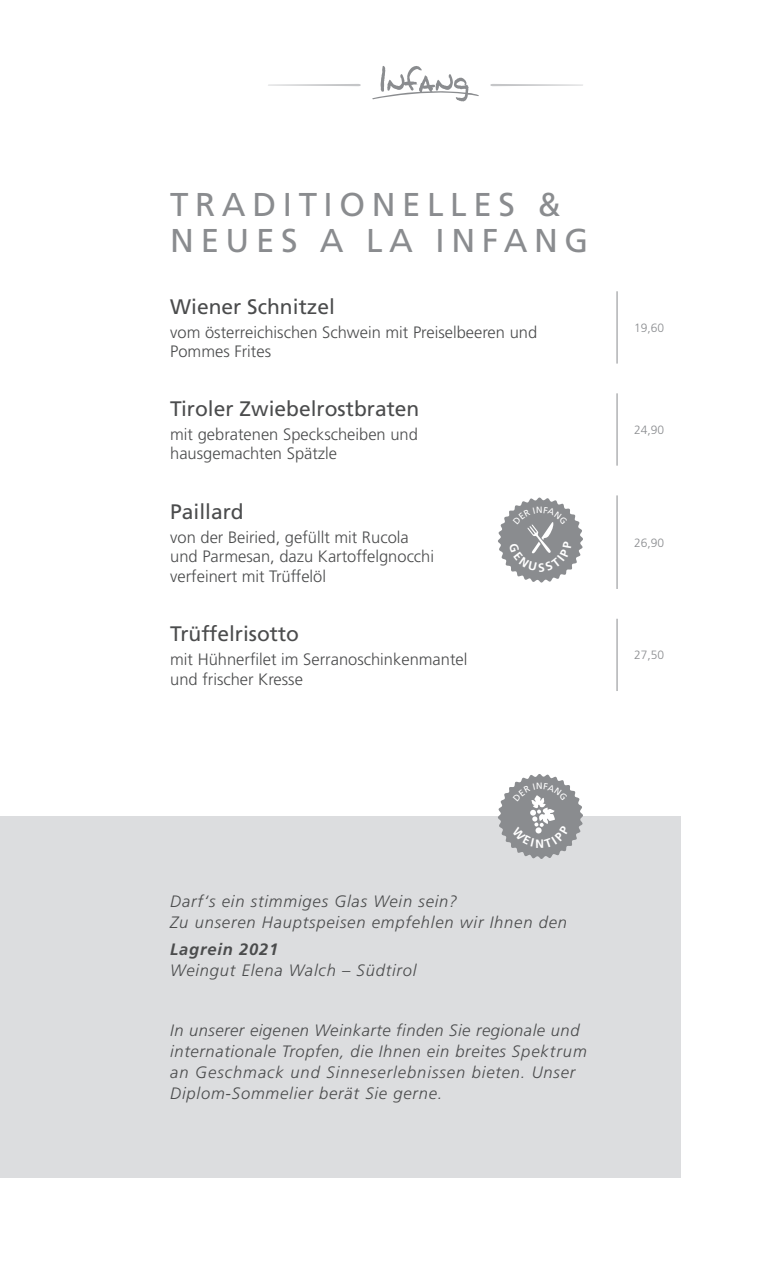
<style>
.page{position:relative;width:766px;height:1263px;background:#fff}
.page>*{position:absolute;margin:0;border:0;box-sizing:border-box;transform-origin:0 0}
.t1{font:33px "Frutiger LT Std";letter-spacing:.2em;color:#8a8c8f}
.t2{font:21px "Frutiger LT Std";color:#4b4c4d}
.t3{font:300 16.5px "Frutiger LT Std";color:#4b4c4d}
.t4{font:italic 300 16.5px "Frutiger LT Std";letter-spacing:.05em;color:#4b4c4d}
.t5{font:italic 300 16.5px "Frutiger LT Std";letter-spacing:.03em;color:#4b4c4d}
.t6{font:italic 700 16.5px "Frutiger LT Std";letter-spacing:.05em;color:#4b4c4d}
.t7{font:300 12px "Frutiger LT Std";color:#8a8c8f}
</style>
<div class="page">
<div style="left:0;top:816px;width:680px;height:362px;background:#dcdddf"></div>
<hr style="left:616px;top:291px;width:1px;height:73px;background:#8a8c8f">
<hr style="left:616px;top:393px;width:1px;height:73px;background:#8a8c8f">
<hr style="left:616px;top:495px;width:1px;height:94px;background:#8a8c8f">
<hr style="left:616px;top:619px;width:1px;height:72px;background:#8a8c8f">
<svg style="left:372px;top:66px;width:107px;height:35px"></svg>
<svg style="left:268px;top:84px;width:92px;height:2px"></svg>
<svg style="left:490px;top:84px;width:93px;height:2px"></svg>
<svg style="left:498px;top:774px;width:85px;height:85px"></svg>
<svg style="left:498px;top:497px;width:85px;height:86px"></svg>
<p class="t1" style="left:170px;top:185px;width:392px">TRADITIONELLES &amp;</p>
<p class="t1" style="left:170px;top:221px;width:419px">NEUES A LA INFANG</p>
<p class="t2" style="left:170px;top:294px;width:166px">Wiener Schnitzel</p>
<p class="t3" style="left:170px;top:322px;width:368px">vom österreichischen Schwein mit Preiselbeeren und</p>
<p class="t3" style="left:170px;top:342px;width:102px">Pommes Frites</p>
<p class="t2" style="left:170px;top:396px;width:250px">Tiroler Zwiebelrostbraten</p>
<p class="t3" style="left:170px;top:425px;width:249px">mit gebratenen Speckscheiben und</p>
<p class="t3" style="left:170px;top:444px;width:168px">hausgemachten Spätzle</p>
<p class="t2" style="left:170px;top:499px;width:75px">Paillard</p>
<p class="t3" style="left:170px;top:527px;width:240px">von der Beiried, gefüllt mit Rucola</p>
<p class="t3" style="left:170px;top:547px;width:265px">und Parmesan, dazu Kartoffelgnocchi</p>
<p class="t3" style="left:170px;top:566px;width:157px">verfeinert mit Trüffelöl</p>
<p class="t2" style="left:170px;top:621px;width:130px">Trüffelrisotto</p>
<p class="t3" style="left:170px;top:650px;width:299px">mit Hühnerfilet im Serranoschinkenmantel</p>
<p class="t3" style="left:170px;top:669px;width:134px">und frischer Kresse</p>
<p class="t7" style="left:634px;top:321px;width:32px">19,60</p>
<p class="t7" style="left:634px;top:423px;width:32px">24,90</p>
<p class="t7" style="left:634px;top:536px;width:32px">26,90</p>
<p class="t7" style="left:634px;top:648px;width:32px">27,50</p>
<p class="t4" style="left:170px;top:892px;width:289px">Darf‘s ein stimmiges Glas Wein sein?</p>
<p class="t4" style="left:170px;top:913px;width:398px">Zu unseren Hauptspeisen empfehlen wir Ihnen den</p>
<p class="t6" style="left:170px;top:940px;width:110px">Lagrein 2021</p>
<p class="t4" style="left:170px;top:961px;width:248px">Weingut Elena Walch – Südtirol</p>
<p class="t5" style="left:170px;top:1021px;width:411px">In unserer eigenen Weinkarte finden Sie regionale und</p>
<p class="t4" style="left:170px;top:1042px;width:418px">internationale Tropfen, die Ihnen ein breites Spektrum</p>
<p class="t4" style="left:170px;top:1063px;width:406px">an Geschmack und Sinneserlebnissen bieten. Unser</p>
<p class="t4" style="left:170px;top:1084px;width:274px">Diplom-Sommelier berät Sie gerne.</p>
</div>
